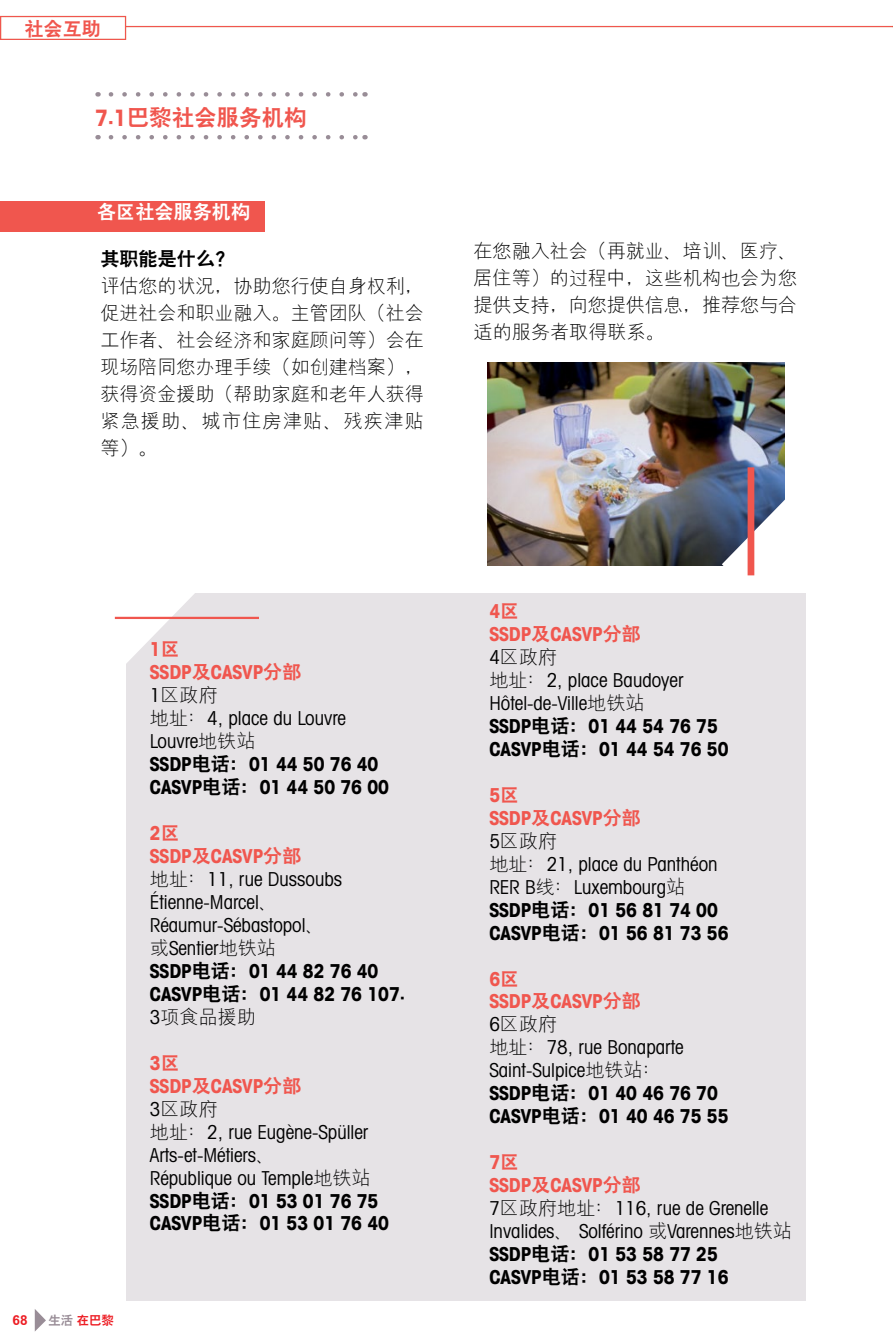
<style>
.page{position:relative;width:893px;height:1340px;background:#fff}
.page>*{position:absolute;margin:0;border:0;box-sizing:border-box;transform-origin:0 0}
.t1{font:800 22.5px "C Hei 2 GB";color:#f0564e}
.t2{font:condensed 19.12px/22.9px "Avant Garde IT Cby BT";color:#000}
.t3{font:700 condensed 19.12px/22.9px "Avant Garde IT Cby BT";color:#000}
.t4{font:300 19.12px/27px "M Hei GB";letter-spacing:-.005em;color:#000;text-align:justify}
.t5{font:700 condensed 19.12px/22.9px "Avant Garde IT Cby BT";color:#f0564e}
.t6{font:800 19.12px "C Hei 2 GB";color:#fff}
.t7{font:800 19.12px "C Hei 2 GB";color:#000}
.t8{font:800 19.12px "C Hei 2 GB";color:#f0564e}
.t9{font:800 13.5px "C Hei 2 GB";color:#ed1d24}
.t10{font:800 12.38px "C Hei 2 GB";color:#ed1d24}
.s1{font-family:"Avant Garde IT Cby BT";font-weight:700;font-stretch:condensed}
.s2{color:#998d97}
.s3{font-family:"C Hei 2 GB";font-weight:800;font-stretch:normal}
.s4{font-family:"Avant Garde IT Cby BT";font-weight:400;font-stretch:condensed}
.s5{font-family:"M Hei GB";font-weight:300;font-stretch:normal}
.s6{font-weight:400}
.s7{font-weight:700;color:#f0564e}
.s8{font-family:"C Hei 2 GB";font-weight:800;font-stretch:normal;color:#f0564e}
.s9{font-weight:700}
</style>
<div class="page">
<svg style="left:35px;top:1309px;width:11px;height:22px"></svg>
<svg style="left:99px;top:92px;width:265px;height:5px"></svg>
<svg style="left:111px;top:92px;width:247px;height:5px"></svg>
<svg style="left:99px;top:135px;width:265px;height:4px"></svg>
<svg style="left:111px;top:135px;width:247px;height:4px"></svg>
<hr style="left:126px;top:26px;width:767px;height:1px;background:#f0564e">
<div style="left:0;top:16px;width:126px;height:24px;border:1px solid #f0564e"></div>
<div style="left:0;top:201px;width:265px;height:30px;background:#f0564e"></div>
<img style="left:487px;top:362px;width:297px;height:203px">
<svg style="left:722px;top:475px;width:63px;height:101px"></svg>
<div style="left:748px;top:467px;width:6px;height:108px;background:#f0564e"></div>
<div style="left:126px;top:593px;width:680px;height:707px;background:#e6e3e6"></div>
<svg style="left:114px;top:593px;width:81px;height:70px"></svg>
<hr style="left:115px;top:617px;width:144px;height:2px;background:#f0564e">
<p class="t8" style="left:24px;top:19px;width:78px">社会互助</p>
<p class="t1" style="left:95px;top:105px;width:213px"><span class="s1">7</span>.<span class="s1">1</span>巴黎社会服务机构</p>
<p class="t6" style="left:97px;top:202px;width:154px">各区社会服务机构</p>
<p class="t7" style="left:100px;top:248px;width:135px">其职能是什么？</p>
<p class="t4" style="left:100px;top:273px;width:325px">评估您的状况，协助您行使自身权利，促进社会和职业融入。主管团队（社会工作者、社会经济和家庭顾问等）会在现场陪同您办理手续（如创建档案），获得资金援助（帮助家庭和老年人获得紧急援助、城市住房津贴、残疾津贴等）。</p>
<p class="t4" style="left:474px;top:238px;width:325px">在您融入社会（再就业、培训、医疗、居住等）的过程中，这些机构也会为您提供支持，向您提供信息，推荐您与合适的服务者取得联系。</p>
<p class="t9" style="left:13px;top:1313px;width:17px">68</p>
<p class="t10" style="left:49px;top:1314px;width:67px"><span class="s2">生活</span> 在巴黎</p>
<p class="t5" style="left:150px;top:638px;width:153px">1<span class="s3">区<br></span>SSDP<span class="s3">及</span>CASVP<span class="s3">分部</span></p>
<p class="t4" style="left:150px;top:682px;width:69px"><span class="s4">1</span>区政府</p>
<p class="t3" style="left:150px;top:707px;width:241px"><span class="s5">地址：</span><span class="s6">4</span><span class="s5">,</span> <span class="s6">place du Louvre<br>Louvre</span><span class="s5">地铁站<br></span>SSDP<span class="s3">电话：</span>01 44 50 76 40<br>CASVP<span class="s3">电话：</span>01 44 50 76 00</p>
<p class="t2" style="left:150px;top:821px;width:257px"><span class="s7">2</span><span class="s8">区<br></span><span class="s7">SSDP</span><span class="s8">及</span><span class="s7">CASVP</span><span class="s8">分部<br></span><span class="s5">地址：</span>11<span class="s5">,</span> rue Dussoubs<br>Étienne<span class="s5">-</span>Marcel<span class="s5">、<br></span>Réaumur<span class="s5">-</span>Sébastopol<span class="s5">、<br>或</span>Sentier<span class="s5">地铁站<br></span><span class="s9">SSDP</span><span class="s3">电话：</span><span class="s9">01 44 82 76 40<br>CASVP</span><span class="s3">电话：</span><span class="s9">01 44 82 76 107</span><span class="s3">.</span></p>
<p class="t4" style="left:150px;top:1003px;width:108px"><span class="s4">3</span>项食品援助</p>
<p class="t5" style="left:150px;top:1051px;width:153px">3<span class="s3">区<br></span>SSDP<span class="s3">及</span>CASVP<span class="s3">分部</span></p>
<p class="t4" style="left:150px;top:1095px;width:69px"><span class="s4">3</span>区政府</p>
<p class="t2" style="left:150px;top:1120px;width:241px"><span class="s5">地址：</span>2<span class="s5">,</span> rue Eugène<span class="s5">-</span>Spüller<br>Arts<span class="s5">-</span>et<span class="s5">-</span>Métiers<span class="s5">、<br></span>République ou Temple<span class="s5">地铁站<br></span><span class="s9">SSDP</span><span class="s3">电话：</span><span class="s9">01 53 01 76 75<br>CASVP</span><span class="s3">电话：</span><span class="s9">01 53 01 76 40</span></p>
<p class="t5" style="left:489px;top:599px;width:153px">4<span class="s3">区<br></span>SSDP<span class="s3">及</span>CASVP<span class="s3">分部</span></p>
<p class="t4" style="left:489px;top:644px;width:69px"><span class="s4">4</span>区政府</p>
<p class="t3" style="left:489px;top:668px;width:241px"><span class="s5">地址：</span><span class="s6">2</span><span class="s5">,</span> <span class="s6">place Baudoyer<br>Hôtel</span><span class="s5">-</span><span class="s6">de</span><span class="s5">-</span><span class="s6">Ville</span><span class="s5">地铁站<br></span>SSDP<span class="s3">电话：</span>01 44 54 76 75<br>CASVP<span class="s3">电话：</span>01 44 54 76 50</p>
<p class="t5" style="left:489px;top:783px;width:153px">5<span class="s3">区<br></span>SSDP<span class="s3">及</span>CASVP<span class="s3">分部</span></p>
<p class="t4" style="left:489px;top:827px;width:69px"><span class="s4">5</span>区政府</p>
<p class="t2" style="left:489px;top:852px;width:241px"><span class="s5">地址：</span>21<span class="s5">,</span> place du Panthéon<br>RER B<span class="s5">线：</span>Luxembourg<span class="s5">站<br></span><span class="s9">SSDP</span><span class="s3">电话：</span><span class="s9">01 56 81 74 00<br>CASVP</span><span class="s3">电话：</span><span class="s9">01 56 81 73 56</span></p>
<p class="t5" style="left:489px;top:967px;width:153px">6<span class="s3">区<br></span>SSDP<span class="s3">及</span>CASVP<span class="s3">分部</span></p>
<p class="t4" style="left:489px;top:1011px;width:69px"><span class="s4">6</span>区政府</p>
<p class="t3" style="left:489px;top:1035px;width:241px"><span class="s5">地址：</span><span class="s6">78</span><span class="s5">,</span> <span class="s6">rue Bonaparte<br>Saint</span><span class="s5">-</span><span class="s6">Sulpice</span><span class="s5">地铁站：<br></span>SSDP<span class="s3">电话：</span>01 40 46 76 70<br>CASVP<span class="s3">电话：</span>01 40 46 75 55</p>
<p class="t2" style="left:489px;top:1150px;width:304px"><span class="s7">7</span><span class="s8">区<br></span><span class="s7">SSDP</span><span class="s8">及</span><span class="s7">CASVP</span><span class="s8">分部<br></span>7<span class="s5">区政府地址：</span>116<span class="s5">,</span> rue de Grenelle<br>Invalides<span class="s5">、</span> Solférino <span class="s5">或</span>Varennes<span class="s5">地铁站<br></span><span class="s9">SSDP</span><span class="s3">电话：</span><span class="s9">01 53 58 77 25<br>CASVP</span><span class="s3">电话：</span><span class="s9">01 53 58 77 16</span></p>
</div>
